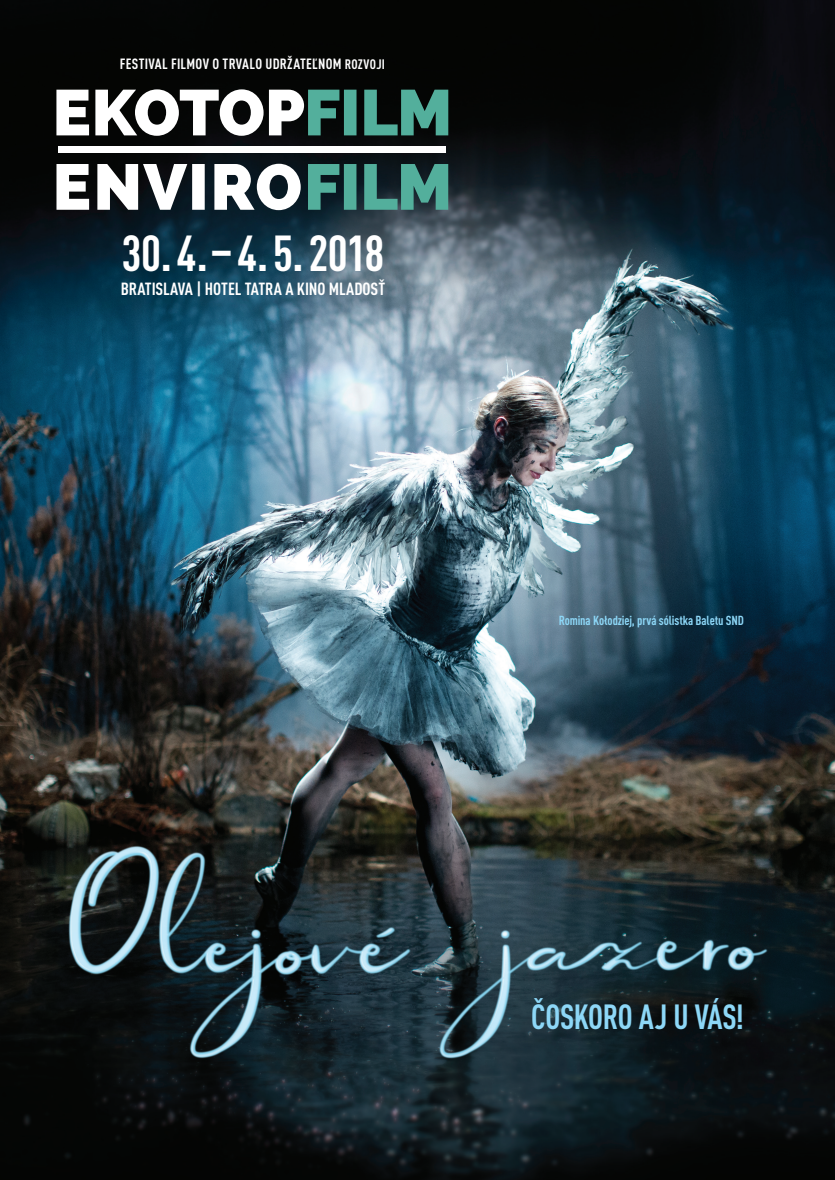
<style>
.page{position:relative;width:835px;height:1180px;background:#fff}
.page>*{position:absolute;margin:0;border:0;box-sizing:border-box;transform-origin:0 0}
.t1{font:700 condensed 49.8px "DIN Pro";letter-spacing:-.02em;color:#fff}
.t2{font:700 condensed 34.47px "DIN Pro";letter-spacing:-.01em;color:#8dd7f7;scale:.94 1}
.t3{font:700 condensed 17.39px "DIN Pro";letter-spacing:-.005em;color:#fff}
.t4{font:700 condensed 14.7px "DIN Pro";letter-spacing:.02em;color:#fff}
.t5{font:700 condensed 12.95px "DIN Pro";letter-spacing:-.01em;color:#8dd7f7}
.s1{font-size:13.54px}
</style>
<div class="page">
<img style="left:0;top:0;width:834px;height:1180px">
<img style="left:0;top:790px;width:418px;height:290px">
<img style="left:425px;top:790px;width:409px;height:290px">
<svg style="left:308px;top:164px;width:140px;height:46px;background:#39776e"></svg>
<svg style="left:56px;top:164px;width:245px;height:46px"></svg>
<svg style="left:56px;top:89px;width:392px;height:47px"></svg>
<div style="left:59px;top:146px;width:387px;height:6px;background:#fff"></div>
<p class="t4" style="left:120px;top:55px;width:267px">FESTIVAL FILMOV O TRVALO UDRŽATEĽNOM <span class="s1">ROZVOJI</span></p>
<h1 class="t1" style="left:121px;top:223px;width:264px">30. 4. – 4. 5. 2018</h1>
<p class="t3" style="left:121px;top:279px;width:266px">BRATISLAVA | HOTEL TATRA A KINO MLADOSŤ</p>
<p class="t5" style="left:559px;top:612px;width:186px">Romina Kołodziej, prvá sólistka Baletu SND</p>
<h2 class="t2" style="left:531px;top:996px;width:228px">ČOSKORO AJ U VÁS!</h2>
</div>
